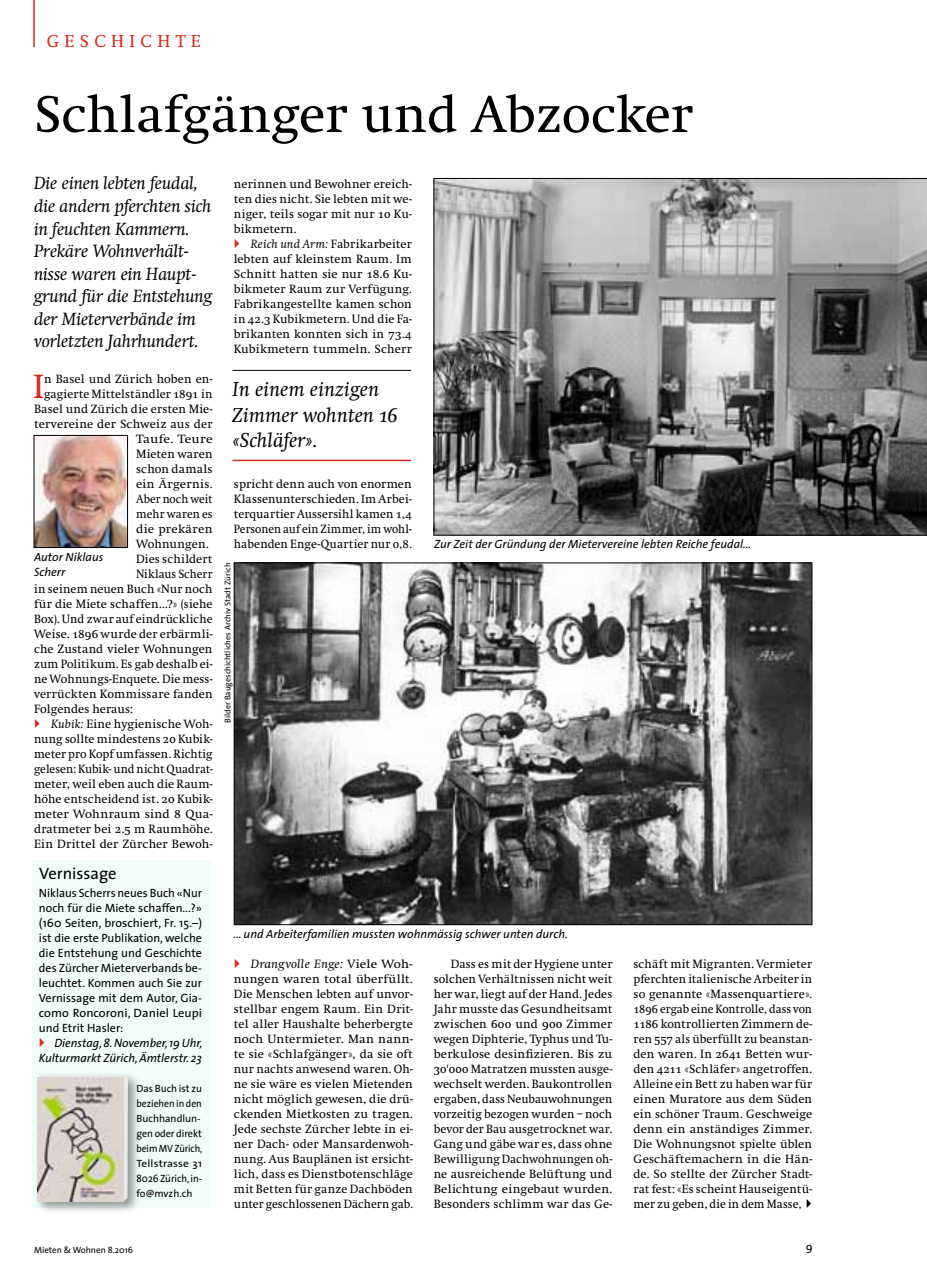
<style>
.page{position:relative;width:927px;height:1276px;background:#fff}
.page>*{position:absolute;margin:0;border:0;box-sizing:border-box;transform-origin:0 0}
.t1{font:54px "Swift";color:#000}
.t2{font:34.95px "Swift";color:#dc291a}
.t3{font:italic 21px/25.5px "Swift";color:#000}
.t4{font:italic 18px/22.5px "Swift Neue LT Pro";color:#000}
.t5{font:18px "Swift";letter-spacing:.3em;color:#dc291a}
.t6{font:16.5px "The Sans";color:#000}
.t7{font:12.45px/15px "Swift";letter-spacing:.01em;color:#000;text-align:justify}
.t8{font:12.45px/15px "Swift";letter-spacing:.01em;color:#000;text-align:justify;scale:1.07 1}
.t9{font:12.45px "Swift";letter-spacing:.01em;color:#000;scale:.94 1}
.t10{font:12.45px "Swift";letter-spacing:.01em;color:#000;scale:.93 1}
.t11{font:12.45px "Swift";letter-spacing:.01em;color:#000;scale:1.09 1}
.t12{font:12.45px "Swift";letter-spacing:.01em;color:#000;scale:1.04 1}
.t13{font:12px/15px "The Sans";color:#000;text-align:justify}
.t14{font:italic 12px/15px "The Sans";color:#000;text-align:right}
.t15{font:12px "The Sans Caps";color:#000}
.t16{font:10.5px/15px "The Sans";letter-spacing:-.005em;color:#000}
.t17{font:9px "The Sans";color:#000}
.t18{font:8.25px "The Sans";color:#000}
.s1{font-family:"Swift SC"}
.s2{font-style:italic}
.s3{font-family:"Swift Neue LT Pro"}
</style>
<div class="page">
<hr style="left:33px;top:0;width:2px;height:47px;background:#dc291a">
<hr style="left:232px;top:370px;width:179px;height:1px;background:#000">
<hr style="left:232px;top:460px;width:179px;height:1px;background:#dc291a">
<div style="left:32px;top:860px;width:178px;height:348px;background:#effcf7"></div>
<svg style="left:434px;top:178px;width:493px;height:357px;background:#828282"></svg>
<img style="left:236px;top:565px;width:574px;height:358px">
<img style="left:36px;top:437px;width:90px;height:109px">
<div style="left:34px;top:435px;width:94px;height:113px;border:1px solid #000"></div>
<div style="left:34px;top:1071px;width:106px;height:142px;background:#000;opacity:.4"></div>
<svg style="left:38px;top:1075px;width:90px;height:126px"></svg>
<img style="left:38px;top:1078px;width:86px;height:123px">
<h1 class="t5" style="left:47px;top:31px;width:156px">GESCHICHTE</h1>
<h2 class="t1" style="left:34px;top:85px;width:661px">Schlafgänger und Abzocker</h2>
<p class="t4" style="left:34px;top:172px;width:180px">Die einen lebten feudal, die andern pferchten sich in feuchten Kammern.<br>Prekäre Wohnverhält&shy;nisse waren ein Haupt&shy;grund für die Entstehung der Mieterverbände im vorletzten Jahrhundert.</p>
<p class="t2" style="left:33px;top:367px;width:13px">I</p>
<p class="t7" style="left:44px;top:371px;width:170px">n Basel und Zürich hoben en-</p>
<p class="t7" style="left:44px;top:386px;width:170px">gagierte Mittelständler <span class="s1">1891</span> in</p>
<p class="t7" style="left:34px;top:401px;width:180px">Basel und Zürich die ersten Mie-</p>
<p class="t7" style="left:34px;top:416px;width:180px">tervereine der Schweiz aus der</p>
<p class="t11" style="left:136px;top:432px;width:72px">Taufe. Teure</p>
<p class="t7" style="left:136px;top:446px;width:78px">Mieten waren</p>
<p class="t7" style="left:136px;top:461px;width:78px">schon damals</p>
<p class="t7" style="left:136px;top:476px;width:78px">ein Ärgernis.</p>
<p class="t10" style="left:136px;top:492px;width:84px">Aber noch weit</p>
<p class="t9" style="left:136px;top:507px;width:83px">mehr waren es</p>
<p class="t12" style="left:136px;top:522px;width:75px">die prekären</p>
<p class="t7" style="left:136px;top:536px;width:74px">Wohnungen.</p>
<p class="t7" style="left:136px;top:551px;width:78px">Dies schildert</p>
<p class="t9" style="left:136px;top:567px;width:83px">Niklaus Scherr</p>
<p class="t7" style="left:34px;top:581px;width:180px">in seinem neuen Buch «Nur noch</p>
<p class="t7" style="left:34px;top:596px;width:180px">für die Miete schaffen...?» (siehe</p>
<p class="t7" style="left:34px;top:611px;width:180px">Box). Und zwar auf eindrückliche</p>
<p class="t7" style="left:34px;top:626px;width:180px">Weise. <span class="s1">1896</span> wurde der erbärmli-</p>
<p class="t7" style="left:34px;top:641px;width:180px">che Zustand vieler Wohnungen</p>
<p class="t7" style="left:34px;top:656px;width:180px">zum Politikum. Es gab deshalb ei-</p>
<p class="t7" style="left:34px;top:671px;width:180px">ne Wohnungs-Enquete. Die mess-</p>
<p class="t7" style="left:34px;top:686px;width:180px">verrückten Kommissare fanden</p>
<p class="t7" style="left:34px;top:701px;width:101px">Folgendes heraus:</p>
<p class="t7" style="left:34px;top:716px;width:180px;text-indent:17px"><span class="s2">Kubik:</span> Eine hygienische Woh&shy;nung sollte mindestens <span class="s1">20</span> Kubik&shy;meter pro Kopf umfassen. Richtig gelesen: Kubik- und nicht Quadrat&shy;meter, weil eben auch die Raum&shy;höhe entscheidend ist. <span class="s1">20</span> Kubik&shy;meter Wohnraum sind 8 Qua&shy;dratmeter bei <span class="s1">2.5</span> m Raumhöhe.<br>Ein Drittel der Zürcher Bewoh-</p>
<p class="t14" style="left:34px;top:549px;width:71px;text-align:left">Autor Niklaus<br>Scherr</p>
<h3 class="t6" style="left:39px;top:859px;width:79px">Vernissage</h3>
<p class="t13" style="left:39px;top:885px;width:165px">Niklaus Scherrs neues Buch «Nur noch für die Miete schaffen...?» (160 Seiten, broschiert, Fr. 15.–) ist die erste Publikation, welche die Entstehung und Geschichte des Zürcher Mieterverbands be&shy;leuchtet. Kommen auch Sie zur Vernissage mit dem Autor, Gia&shy;como Roncoroni, Daniel Leupi und Etrit Hasler:</p>
<p class="t14" style="left:39px;top:1035px;width:165px">Dienstag,8.November,19 Uhr,<br>Kulturmarkt Zürich,Ämtlerstr. 23</p>
<p class="t16" style="left:136px;top:1080px;width:67px">Das Buch ist zu beziehen in den<br>Buchhandlun&shy;gen oder direkt beim MV Zürich,<br>Tellstrasse 31<br>8026 Zürich,in&shy;fo@mvzh.ch</p>
<p class="t7" style="left:234px;top:176px;width:179px">nerinnen und Bewohner ereich&shy;ten dies nicht. Sie lebten mit we&shy;niger, teils sogar mit nur <span class="s1">10</span> Ku&shy;bikmetern.</p>
<p class="t7" style="left:234px;top:236px;width:179px;text-indent:17px"><span class="s2">Reich und Arm:</span> Fabrikarbeiter lebten auf kleinstem Raum. Im Schnitt hatten sie nur <span class="s1">18.6</span> Ku&shy;bikmeter Raum zur Verfügung.<br>Fabrikangestellte kamen schon in <span class="s1">42.3</span> Kubikmetern. Und die Fa&shy;brikanten konnten sich in <span class="s1">73.4<br></span>Kubikmetern tummeln. Scherr</p>
<p class="t3" style="left:232px;top:377px;width:167px">In einem einzigen<br>Zimmer wohnten <span class="s3">16 </span>«Schläfer».</p>
<p class="t7" style="left:234px;top:476px;width:179px">spricht denn auch von enormen Klassenunterschieden. Im Arbei&shy;terquartier Aussersihl kamen <span class="s1">1,4<br></span>Personen auf ein Zimmer, im wohl&shy;habenden Enge-Quartier nur <span class="s1">0,8.</span></p>
<p class="t18" style="left:221px;top:723px;width:162px;rotate:-90deg">Bilder Baugeschichtliches Archiv Stadt Zürich</p>
<p class="t14" style="left:434px;top:536px;width:319px">Zur Zeit der Gründung der Mietervereine lebten Reiche feudal...</p>
<p class="t14" style="left:233px;top:926px;width:336px">... und Arbeiterfamilien mussten wohnmässig schwer unten durch.</p>
<p class="t8" style="left:234px;top:956px;width:169px;text-indent:17px"><span class="s2">Drangvolle Enge:</span> Viele Woh&shy;nungen waren total überfüllt.<br>Die Menschen lebten auf unvor&shy;stellbar engem Raum. Ein Drit&shy;tel aller Haushalte beherbergte noch Untermieter. Man nann&shy;te sie «Schlafgänger», da sie oft nur nachts anwesend waren. Oh&shy;ne sie wäre es vielen Mietenden nicht möglich gewesen, die drü&shy;ckenden Mietkosten zu tragen.<br>Jede sechste Zürcher lebte in ei&shy;ner Dach- oder Mansardenwoh&shy;nung. Aus Bauplänen ist ersicht&shy;lich, dass es Dienstbotenschläge mit Betten für ganze Dachböden unter geschlossenen Dächern gab.</p>
<p class="t7" style="left:434px;top:956px;width:180px;text-indent:17px">Dass es mit der Hygiene unter solchen Verhältnissen nicht weit her war, liegt auf der Hand. Jedes Jahr musste das Gesundheitsamt zwischen <span class="s1">600</span> und <span class="s1">900</span> Zimmer wegen Diphterie, Typhus und Tu&shy;berkulose desinfizieren. Bis zu <span class="s1">30'000</span> Matratzen mussten ausge&shy;wechselt werden. Baukontrollen ergaben, dass Neubauwohnungen vorzeitig bezogen wurden – noch bevor der Bau ausgetrocknet war.<br>Gang und gäbe war es, dass ohne Bewilligung Dachwohnungen oh&shy;ne ausreichende Belüftung und Belichtung eingebaut wurden.<br>Besonders schlimm war das Ge-</p>
<p class="t7" style="left:634px;top:956px;width:180px">schäft mit Migranten. Vermieter pferchten italienische Arbeiter in so genannte «Massenquartiere».<br><span class="s1">1896</span> ergab eine Kontrolle, dass von <span class="s1">1186</span> kontrollierten Zimmern de&shy;ren <span class="s1">557</span> als überfüllt zu beanstan&shy;den waren. In <span class="s1">2641</span> Betten wur&shy;den <span class="s1">4211</span> «Schläfer» angetroffen.<br>Alleine ein Bett zu haben war für einen Muratore aus dem Süden ein schöner Traum. Geschweige denn ein anständiges Zimmer.<br>Die Wohnungsnot spielte üblen Geschäftemachern in die Hän&shy;de. So stellte der Zürcher Stadt&shy;rat fest: «Es scheint Hauseigentü&shy;mer zu geben, die in dem Masse,</p>
<p class="t17" style="left:34px;top:1242px;width:100px">Mieten &amp; Wohnen 8.2016</p>
<p class="t15" style="left:806px;top:1239px;width:8px">9</p>
</div>
